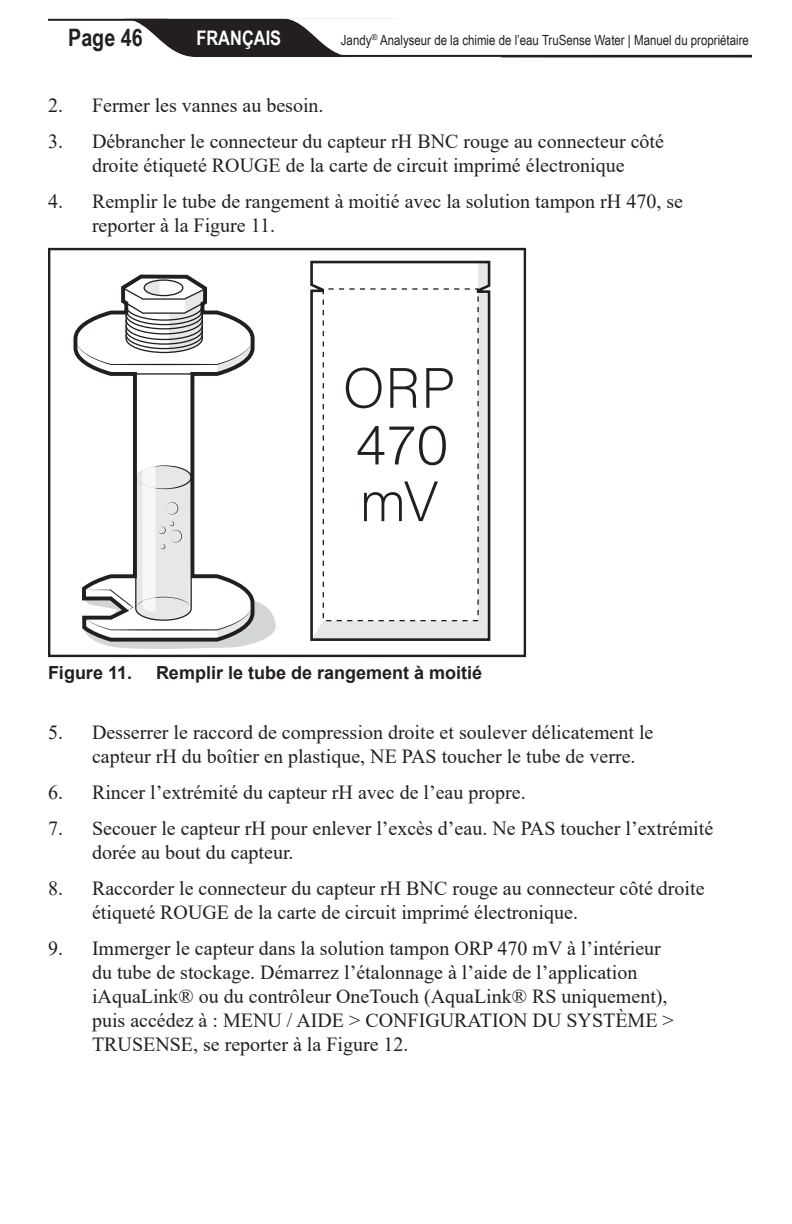
<style>
.page{position:relative;width:792px;height:1224px;background:#fff}
.page>*{position:absolute;margin:0;border:0;box-sizing:border-box;transform-origin:0 0}
.t1{font:300 54.8px "Helvetica Neue LT Pro";color:#231f20}
.t2{font:700 24px "Arial Narrow";color:#231f20}
.Step{font:20px/24px "Times New Roman";color:#231f20}
.t3{font:700 20px "Arial Narrow";color:#fff}
.t4{font:700 18px "Arial";color:#231f20}
.t5{font:14px "Arial Narrow";color:#231f20}
</style>
<div class="page">
<svg style="left:48px;top:18px;width:704px;height:40px"></svg>
<svg style="left:310px;top:260px;width:181px;height:381px;background:#575354"></svg>
<svg style="left:312px;top:262px;width:177px;height:378px"></svg>
<svg style="left:73px;top:274px;width:182px;height:128px"></svg>
<div style="left:144px;top:279px;width:39px;height:17px;border:1px solid #231f20;border-radius:50%"></div>
<svg style="left:82px;top:402px;width:194px;height:247px"></svg>
<svg style="left:75px;top:280px;width:178px;height:94px"></svg>
<div style="left:341px;top:418px;width:112px;height:59px;background:#fff"></div>
<div style="left:48px;top:248px;width:478px;height:409px;border:2px solid #231f20"></div>
<p class="t2" style="left:68px;top:20px;width:76px">Page 46</p>
<p class="t3" style="left:196px;top:23px;width:86px">FRANÇAIS</p>
<p class="t5" style="left:341px;top:30px;width:410px">Jandy<sup>®</sup> Analyseur de la chimie de l’eau TruSense Water | Manuel du propriétaire</p>
<p class="Step" style="left:48px;top:93px;width:277px">2. Fermer les vannes au besoin.</p>
<p class="Step" style="left:48px;top:129px;width:618px;text-align:center">3. Débrancher le connecteur du capteur rH BNC rouge au connecteur côté droite étiqueté ROUGE de la carte de circuit imprimé électronique</p>
<p class="Step" style="left:92px;top:189px;width:593px;text-indent:-44px">4. Remplir le tube de rangement à moitié avec la solution tampon rH 470, se reporter à la Figure 11.</p>
<p class="t1" style="left:356px;top:411px;width:93px">470</p>
<p class="t4" style="left:48px;top:660px;width:86px">Figure 11.</p>
<p class="t4" style="left:156px;top:660px;width:328px">Remplir le tube de rangement à moitié</p>
<p class="Step" style="left:92px;top:719px;width:563px;text-indent:-44px">5. Desserrer le raccord de compression droite et soulever délicatement le capteur rH du boîtier en plastique, NE PAS toucher le tube de verre.</p>
<p class="Step" style="left:48px;top:779px;width:479px">6. Rincer l’extrémité du capteur rH avec de l’eau propre.</p>
<p class="Step" style="left:92px;top:815px;width:623px;text-indent:-44px">7. Secouer le capteur rH pour enlever l’excès d’eau. Ne PAS toucher l’extrémité dorée au bout du capteur.</p>
<p class="Step" style="left:92px;top:875px;width:614px;text-indent:-44px">8. Raccorder le connecteur du capteur rH BNC rouge au connecteur côté droite étiqueté ROUGE de la carte de circuit imprimé électronique.</p>
<p class="Step" style="left:92px;top:935px;width:583px;text-indent:-44px">9. Immerger le capteur dans la solution tampon ORP 470 mV à l’intérieur du tube de stockage. Démarrez l’étalonnage à l’aide de l’application iAquaLink® ou du contrôleur OneTouch (AquaLink® RS uniquement), puis accédez à : MENU / AIDE &gt; CONFIGURATION DU SYSTÈME &gt; TRUSENSE, se reporter à la Figure 12.</p>
</div>
